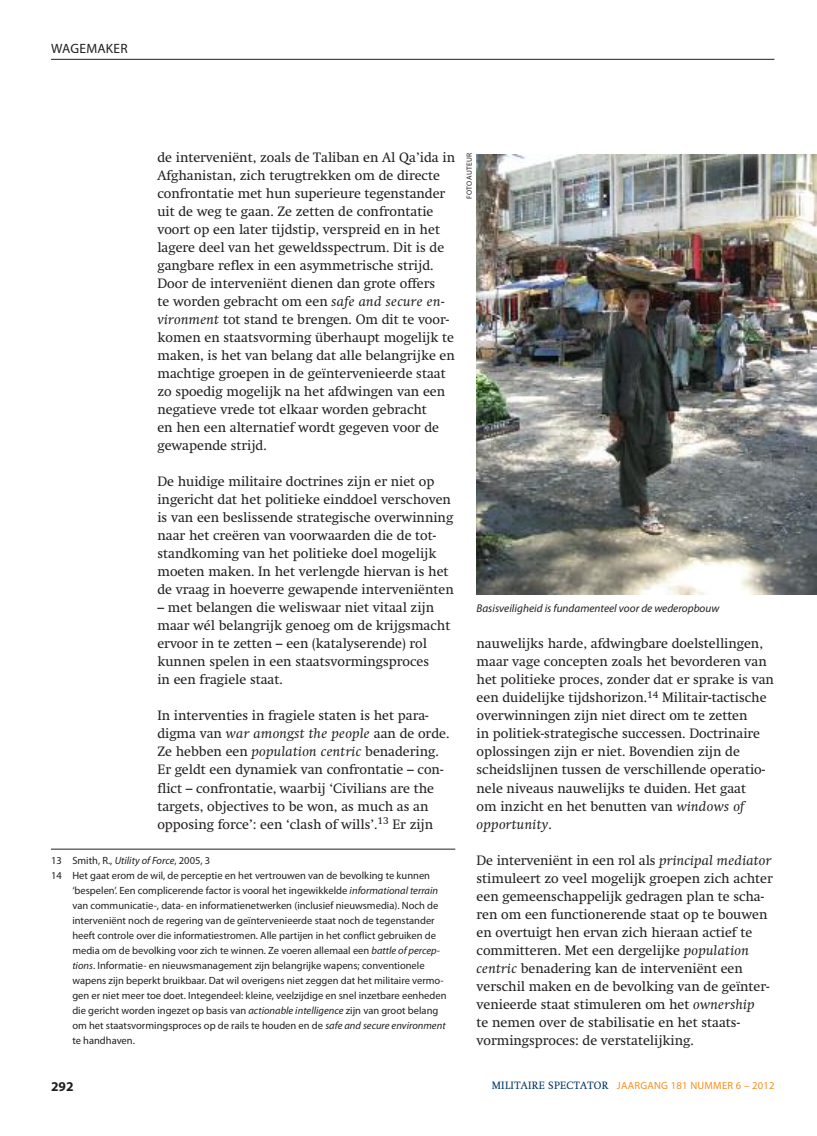
<style>
.page{position:relative;width:817px;height:1136px;background:#fff}
.page>*{position:absolute;margin:0;border:0;box-sizing:border-box;transform-origin:0 0}
.t1{font:13.5px/18px "Swift";color:#231f20}
.t2{font:13.5px "Myriad Pro";letter-spacing:.02em;color:#231f20}
.t3{font:700 13.5px "Myriad Pro";color:#231f20}
.t4{font:italic 11.25px "Myriad Pro";color:#231f20}
.t5{font:10.5px "Myriad Pro";color:#231f20}
.t6{font:10.5px "Myriad Pro";letter-spacing:.025em;color:#f68f1e}
.t7{font:7.5px "Myriad Pro";letter-spacing:.02em;color:#231f20}
.s1{font-style:italic}
.s2{font-family:"Swift";color:#003562}
</style>
<div class="page">
<hr style="left:51px;top:59px;width:723px;height:1px;background:#231f20">
<hr style="left:51px;top:848px;width:404px;height:1px;background:#231f20">
<img style="left:476px;top:154px;width:340px;height:440px">
<p class="t2" style="left:51px;top:43px;width:78px">WAGEMAKER</p>
<p class="t1" style="left:157px;top:150px;width:299px">de interveniënt, zoals de Taliban en Al Qa’ida in Afghanistan, zich terugtrekken om de directe confrontatie met hun superieure tegenstander uit de weg te gaan. Ze zetten de confrontatie voort op een later tijdstip, verspreid en in het lagere deel van het geweldsspectrum. Dit is de gangbare reflex in een asymmetrische strijd.<br>Door de interveniënt dienen dan grote offers<br>te worden gebracht om een <span class="s1">safe and secure en&shy;vironment</span> tot stand te brengen. Om dit te voor&shy;komen en staatsvorming überhaupt mogelijk te maken, is het van belang dat alle belangrijke en machtige groepen in de geïntervenieerde staat zo spoedig mogelijk na het afdwingen van een negatieve vrede tot elkaar worden gebracht<br>en hen een alternatief wordt gegeven voor de gewapende strijd.</p>
<p class="t1" style="left:157px;top:474px;width:298px">De huidige militaire doctrines zijn er niet op ingericht dat het politieke einddoel verschoven is van een beslissende strategische overwinning naar het creëren van voorwaarden die de tot&shy;standkoming van het politieke doel mogelijk moeten maken. In het verlengde hiervan is het de vraag in hoeverre gewapende interveniënten</p>
<p class="t1" style="left:157px;top:600px;width:294px">– met belangen die weliswaar niet vitaal zijn maar wél belangrijk genoeg om de krijgsmacht ervoor in te zetten – een (katalyserende) rol kunnen spelen in een staatsvormingsproces<br>in een fragiele staat.</p>
<p class="t1" style="left:157px;top:708px;width:293px">In interventies in fragiele staten is het para&shy;digma van <span class="s1">war amongst the people</span> aan de orde.<br>Ze hebben een <span class="s1">population centric</span> benadering.<br>Er geldt een dynamiek van confrontatie – con&shy;flict – confrontatie, waarbij ‘Civilians are the targets, objectives to be won, as much as an opposing force’: een ‘clash of wills’.<sup>13</sup> Er zijn</p>
<p class="t5" style="left:51px;top:856px;width:161px">13 Smith, R., <span class="s1">Utility of Force</span>, 2005, 3</p>
<p class="t5" style="left:51px;top:871px;width:380px">14 Het gaat erom de wil, de perceptie en het vertrouwen van de bevolking te kunnen</p>
<p class="t5" style="left:72px;top:886px;width:367px">‘bespelen’. Een complicerende factor is vooral het ingewikkelde <span class="s1">informational terrain</span></p>
<p class="t5" style="left:72px;top:901px;width:367px">van communicatie-, data- en informatienetwerken (inclusief nieuwsmedia). Noch de</p>
<p class="t5" style="left:72px;top:916px;width:364px">interveniënt noch de regering van de geïntervenieerde staat noch de tegenstander</p>
<p class="t5" style="left:72px;top:931px;width:365px">heeft controle over die informatiestromen. Alle partijen in het conflict gebruiken de</p>
<p class="t5" style="left:72px;top:946px;width:369px">media om de bevolking voor zich te winnen. Ze voeren allemaal een <span class="s1">battle of percep-</span></p>
<p class="t5" style="left:72px;top:961px;width:354px"><span class="s1">tions</span>. Informatie- en nieuwsmanagement zijn belangrijke wapens; conventionele</p>
<p class="t5" style="left:72px;top:976px;width:373px">wapens zijn beperkt bruikbaar. Dat wil overigens niet zeggen dat het militaire vermo-</p>
<p class="t5" style="left:72px;top:991px;width:375px">gen er niet meer toe doet. Integendeel: kleine, veelzijdige en snel inzetbare eenheden</p>
<p class="t5" style="left:72px;top:1006px;width:367px">die gericht worden ingezet op basis van <span class="s1">actionable intelligence</span> zijn van groot belang</p>
<p class="t5" style="left:72px;top:1021px;width:375px">om het staatsvormingsproces op de rails te houden en de <span class="s1">safe and secure environment</span></p>
<p class="t5" style="left:72px;top:1036px;width:64px">te handhaven.</p>
<p class="t7" style="left:466px;top:199px;width:47px;rotate:-90deg">FOTO AUTEUR</p>
<p class="t4" style="left:476px;top:604px;width:244px">Basisveiligheid is fundamenteel voor de wederopbouw</p>
<p class="t1" style="left:476px;top:636px;width:299px">nauwelijks harde, afdwingbare doelstellingen, maar vage concepten zoals het bevorderen van het politieke proces, zonder dat er sprake is van een duidelijke tijdshorizon.<sup>14</sup> Militair-tactische overwinningen zijn niet direct om te zetten<br>in politiek-strategische successen. Doctrinaire oplossingen zijn er niet. Bovendien zijn de scheidslijnen tussen de verschillende operatio&shy;nele niveaus nauwelijks te duiden. Het gaat<br>om inzicht en het benutten van <span class="s1">windows of opportunity</span>.</p>
<p class="t1" style="left:476px;top:852px;width:297px">De interveniënt in een rol als <span class="s1">principal mediator </span>stimuleert zo veel mogelijk groepen zich achter een gemeenschappelijk gedragen plan te scha&shy;ren om een functionerende staat op te bouwen en overtuigt hen ervan zich hieraan actief te committeren. Met een dergelijke <span class="s1">population centric</span> benadering kan de interveniënt een verschil maken en de bevolking van de geïnter&shy;venieerde staat stimuleren om het <span class="s1">ownership<br></span>te nemen over de stabilisatie en het staats&shy;vormingsproces: de verstatelijking.</p>
<p class="t3" style="left:51px;top:1081px;width:24px">292</p>
<p class="t6" style="left:491px;top:1080px;width:284px"><span class="s2">MILITAIRE SPECTATOR</span> JAARGANG 181 NUMMER 6 – 2012</p>
</div>
